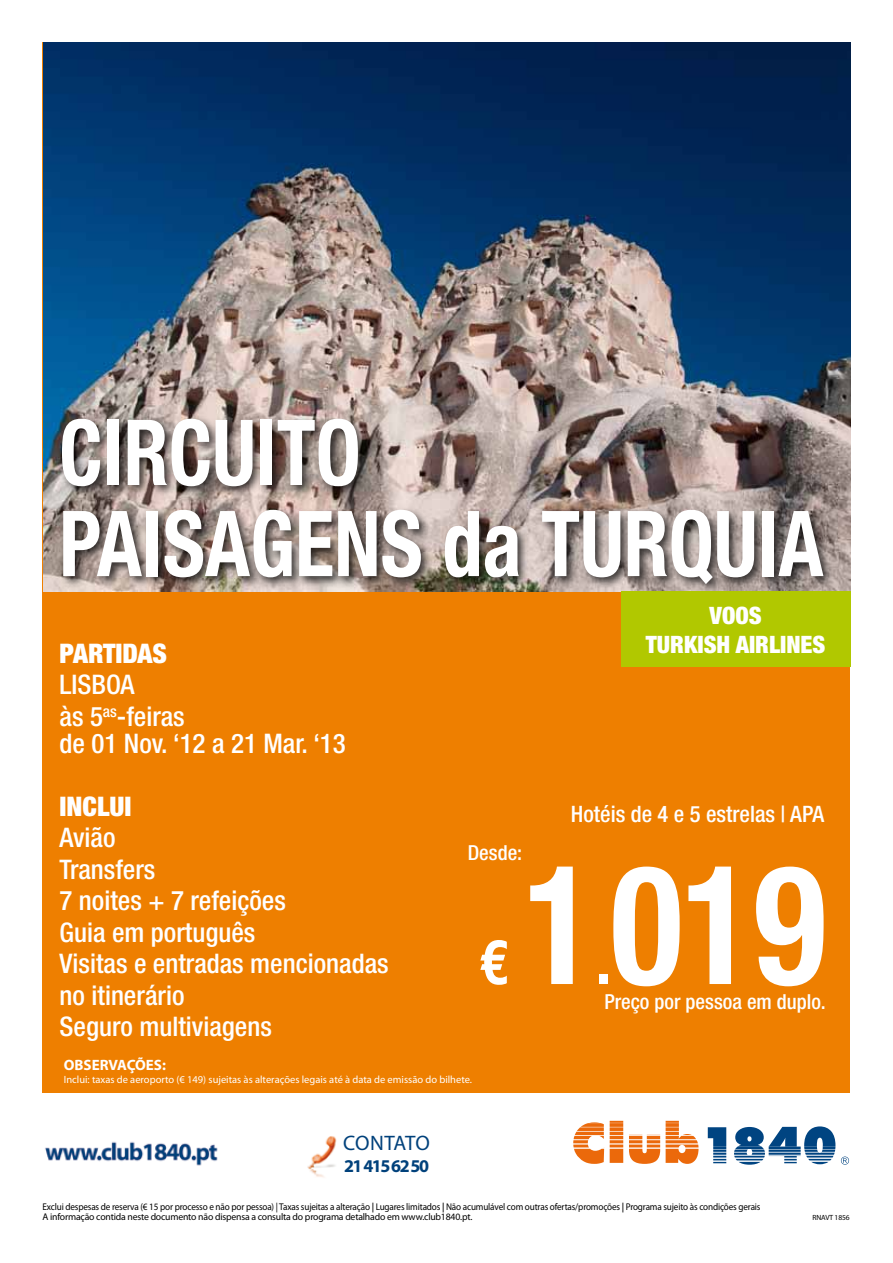
<style>
.page{position:relative;width:893px;height:1263px;background:#fff}
.page>*{position:absolute;margin:0;border:0;box-sizing:border-box;transform-origin:0 0}
.t1{font:700 condensed 165.9px "Helvetica Neue";color:#fff;scale:.9 1}
.t2{font:700 condensed 91.05px/91.1px "Helvetica Neue";color:#fff;scale:.89 1}
.t3{font:700 condensed 62.25px "Helvetica Neue";color:#fff}
.t4{font:500 condensed 27px/31.5px "Helvetica Neue";color:#fff}
.t5{font:900 condensed 27px "Helvetica Neue";color:#fff}
.t6{font:900 condensed 24px/28.5px "Helvetica Neue";color:#fff;text-align:center}
.t7{font:500 condensed 22.65px "Helvetica Neue";color:#fff}
.t8{font:21px "Myriad Pro";color:#00417b}
.t9{font:500 condensed 20.7px "Helvetica Neue";color:#fff}
.t10{font:700 18px "Myriad Pro";letter-spacing:-.08em;color:#00417b}
.t11{font:700 15px "Myriad Pro";color:#fff}
.t12{font:10.5px "Myriad Pro";color:#fff}
.t13{font:9.75px/10.5px "Myriad Pro";letter-spacing:-.015em;color:#000;scale:.94 1}
.t14{font:7.5px "Myriad Pro";letter-spacing:-.02em;color:#000}
.s1{font-weight:600}
</style>
<div class="page">
<div style="left:43px;top:43px;width:807px;height:1050px;background:#ee7f00"></div>
<img style="left:43px;top:43px;width:807px;height:548px">
<div style="left:59px;top:415px;width:776px;height:180px;background:#000;opacity:.75"></div>
<svg style="left:573px;top:1120px;width:277px;height:45px"></svg>
<div style="left:621px;top:591px;width:229px;height:75px;background:#b1c800"></div>
<img style="left:45px;top:1136px;width:292px;height:42px">
<h2 class="t2" style="left:59px;top:406px;width:860px">CIRCUITO<br>PAISAGENS DA TURQUIA</h2>
<h3 class="t6" style="left:646px;top:601px;width:180px">VOOS<br>TURKISH AIRLINES</h3>
<h3 class="t5" style="left:60px;top:637px;width:109px">PARTIDAS</h3>
<h3 class="t4" style="left:60px;top:669px;width:127px">Lisboa<br>às 5<sup>as</sup>-feiras</h3>
<h3 class="t4" style="left:60px;top:727px;width:288px">de 01 Nov. ‘12 a 21 Mar. ‘13</h3>
<h3 class="t5" style="left:60px;top:790px;width:72px">INCLUI</h3>
<h3 class="t4" style="left:60px;top:822px;width:331px">Avião<br>Transfers<br>7 noites + 7 refeições<br>Guia em português<br>Visitas e entradas mencionadas no itinerário<br>Seguro multiviagens</h3>
<h3 class="t9" style="left:468px;top:840px;width:56px">Desde:</h3>
<h3 class="t3" style="left:479px;top:924px;width:31px">€</h3>
<h3 class="t11" style="left:64px;top:1055px;width:104px">OBSERVAÇÕES:</h3>
<p class="t12" style="left:64px;top:1073px;width:410px">Inclui: taxas de aeroporto (€ 149) sujeitas às alterações legais até à data de emissão do bilhete.</p>
<h3 class="t7" style="left:571px;top:801px;width:255px">Hotéis de 4 e 5 estrelas | APA</h3>
<h1 class="t1" style="left:524px;top:824px;width:337px">1019</h1>
<h3 class="t3" style="left:596px;top:924px;width:16px">.</h3>
<h3 class="t9" style="left:604px;top:989px;width:223px">Preço por pessoa em duplo.</h3>
<h3 class="t8" style="left:343px;top:1130px;width:40px">contat</h3>
<h3 class="t8" style="left:416px;top:1130px;width:16px">o</h3>
<h3 class="t10" style="left:344px;top:1154px;width:86px">21 415 62 50</h3>
<p class="t13" style="left:43px;top:1201px;width:765px">Exclui despesas de reserva (€ 15 por processo e não por pessoa) | Taxas sujeitas a alteração <span class="s1">|</span> Lugares limitados <span class="s1">|</span> Não acumulável com outras ofertas/promoções <span class="s1">|</span> Programa sujeito às condições gerais<br>A informação contida neste documento não dispensa a consulta do programa detalhado em www.club1840.pt.</p>
<p class="t14" style="left:813px;top:1213px;width:38px">RNAVT 1856</p>
</div>
